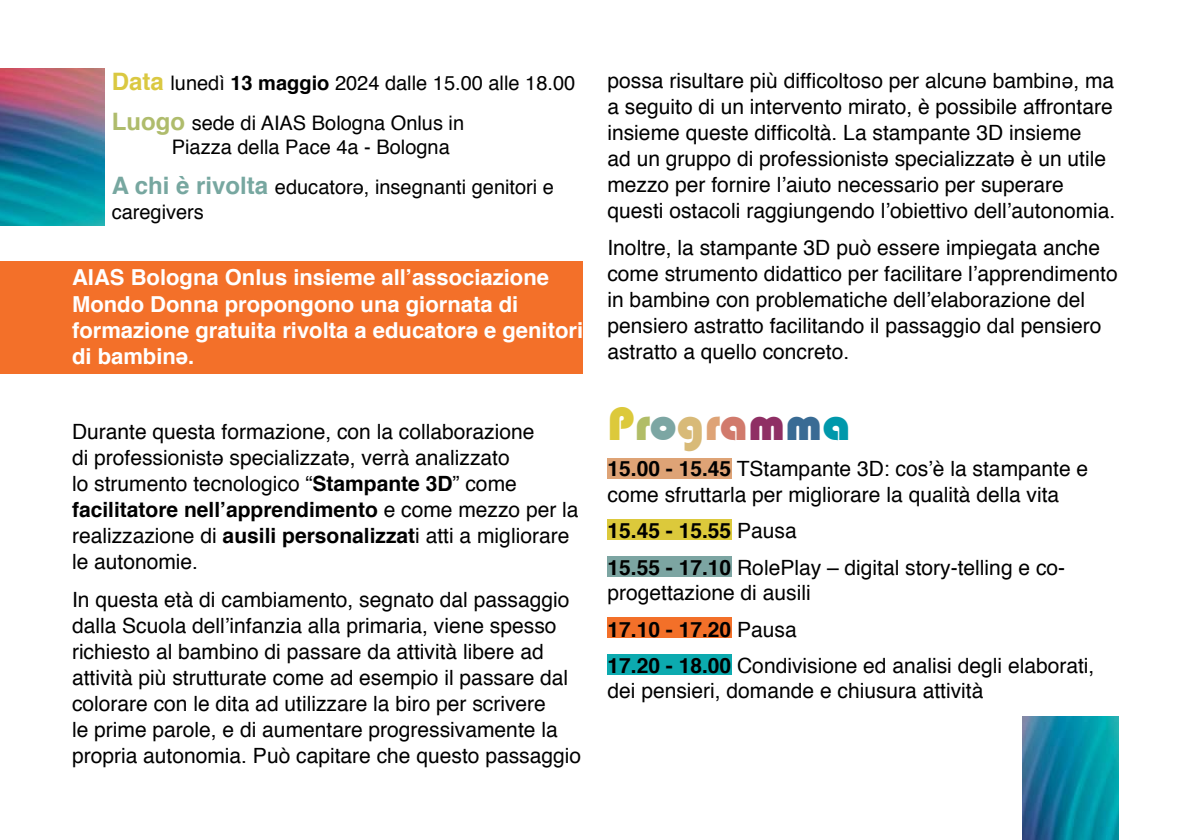
<style>
.page{position:relative;width:1191px;height:840px;background:#fff}
.page>*{position:absolute;margin:0;border:0;box-sizing:border-box;transform-origin:0 0}
.t1{font:48px "Bauhaus 93";color:#dcc93b}
.t2{font:700 22px/26.4px "Helvetica";color:#fff}
.t3{font:21px/26px "Helvetica";color:#000}
.t4{font:20px/40.2px "Helvetica";color:#000}
.s1{font-weight:700;font-size:24px;color:#dac841}
.s2{font-weight:700}
.s3{font-weight:700;font-size:24px;color:#afbc6c}
.s4{font-weight:700;font-size:24px;color:#77a7a0}
.s5{color:#b1bd67}
.s6{color:#7ca6a3}
.s7{color:#d8ba78}
.s8{color:#dea376}
.s9{color:#d17a6c}
.s10{color:#8f2f64}
.s11{color:#396b94}
.s12{color:#0098ab}
</style>
<div class="page">
<img style="left:0;top:68px;width:105px;height:157px">
<div style="left:0;top:261px;width:583px;height:112px;background:#f37029"></div>
<div style="left:607px;top:458px;width:125px;height:20px;background:#dea376"></div>
<div style="left:607px;top:518px;width:125px;height:21px;background:#dcc93b"></div>
<div style="left:607px;top:555px;width:125px;height:21px;background:#7ca5a2"></div>
<div style="left:607px;top:616px;width:125px;height:21px;background:#f37029"></div>
<div style="left:607px;top:653px;width:125px;height:21px;background:#0caaaf"></div>
<img style="left:1022px;top:716px;width:97px;height:123px">
<p class="t4" style="left:112px;top:63px;width:465px"><span class="s1">Data</span> lunedì <span class="s2">13 maggio</span> 2024 dalle 15.00 alle 18.00<br><span class="s3">Luogo</span> sede di AIAS Bologna Onlus in</p>
<p class="t4" style="left:112px;top:128px;width:444px;text-indent:60px">Piazza della Pace 4a - Bologna<br><span class="s4">A chi è rivolta</span> educatorə, insegnanti genitori e</p>
<p class="t4" style="left:112px;top:192px;width:94px">caregivers</p>
<p class="t2" style="left:72px;top:264px;width:513px">AIAS Bologna Onlus insieme all’associazione Mondo Donna propongono una giornata di formazione gratuita rivolta a educatorə e genitori di bambinə.</p>
<p class="t3" style="left:72px;top:419px;width:508px">Durante questa formazione, con la collaborazione<br>di professionistə specializzatə, verrà analizzato<br>lo strumento tecnologico “<span class="s2">Stampante 3D</span>” come <span class="s2">facilitatore nell’apprendimento</span> e come mezzo per la realizzazione di <span class="s2">ausili personalizzat</span>i atti a migliorare le autonomie.</p>
<p class="t3" style="left:72px;top:586px;width:510px">In questa età di cambiamento, segnato dal passaggio dalla Scuola dell’infanzia alla primaria, viene spesso richiesto al bambino di passare da attività libere ad attività più strutturate come ad esempio il passare dal colorare con le dita ad utilizzare la biro per scrivere<br>le prime parole, e di aumentare progressivamente la propria autonomia. Può capitare che questo passaggio</p>
<p class="t3" style="left:607px;top:68px;width:509px">possa risultare più difficoltoso per alcunə bambinə, ma a seguito di un intervento mirato, è possibile affrontare insieme queste difficoltà. La stampante 3D insieme<br>ad un gruppo di professionistə specializzatə è un utile mezzo per fornire l’aiuto necessario per superare questi ostacoli raggiungendo l’obiettivo dell’autonomia.</p>
<p class="t3" style="left:607px;top:235px;width:512px">Inoltre, la stampante 3D può essere impiegata anche come strumento didattico per facilitare l’apprendimento in bambinə con problematiche dell’elaborazione del pensiero astratto facilitando il passaggio dal pensiero astratto a quello concreto.</p>
<h1 class="t1" style="left:607px;top:396px;width:245px">P<span class="s5">r</span><span class="s6">o</span><span class="s7">g</span><span class="s8">r</span><span class="s9">a</span><span class="s10">m</span><span class="s11">m</span><span class="s12">a</span></h1>
<p class="t3" style="left:607px;top:457px;width:482px;line-height:25.2px"><span class="s2">15.00 - 15.45</span> TStampante 3D: cos’è la stampante e come sfruttarla per migliorare la qualità della vita</p>
<p class="t3" style="left:607px;top:513px;width:459px;line-height:36.6px"><span class="s2">15.45 - 15.55</span> Pausa<br><span class="s2">15.55 - 17.10</span> RolePlay – digital story-telling e co-</p>
<p class="t3" style="left:607px;top:574px;width:488px;line-height:36.6px">progettazione di ausili<br><span class="s2">17.10 - 17.20</span> Pausa<br><span class="s2">17.20 - 18.00</span> Condivisione ed analisi degli elaborati,</p>
<p class="t3" style="left:607px;top:678px;width:377px">dei pensieri, domande e chiusura attività</p>
</div>
